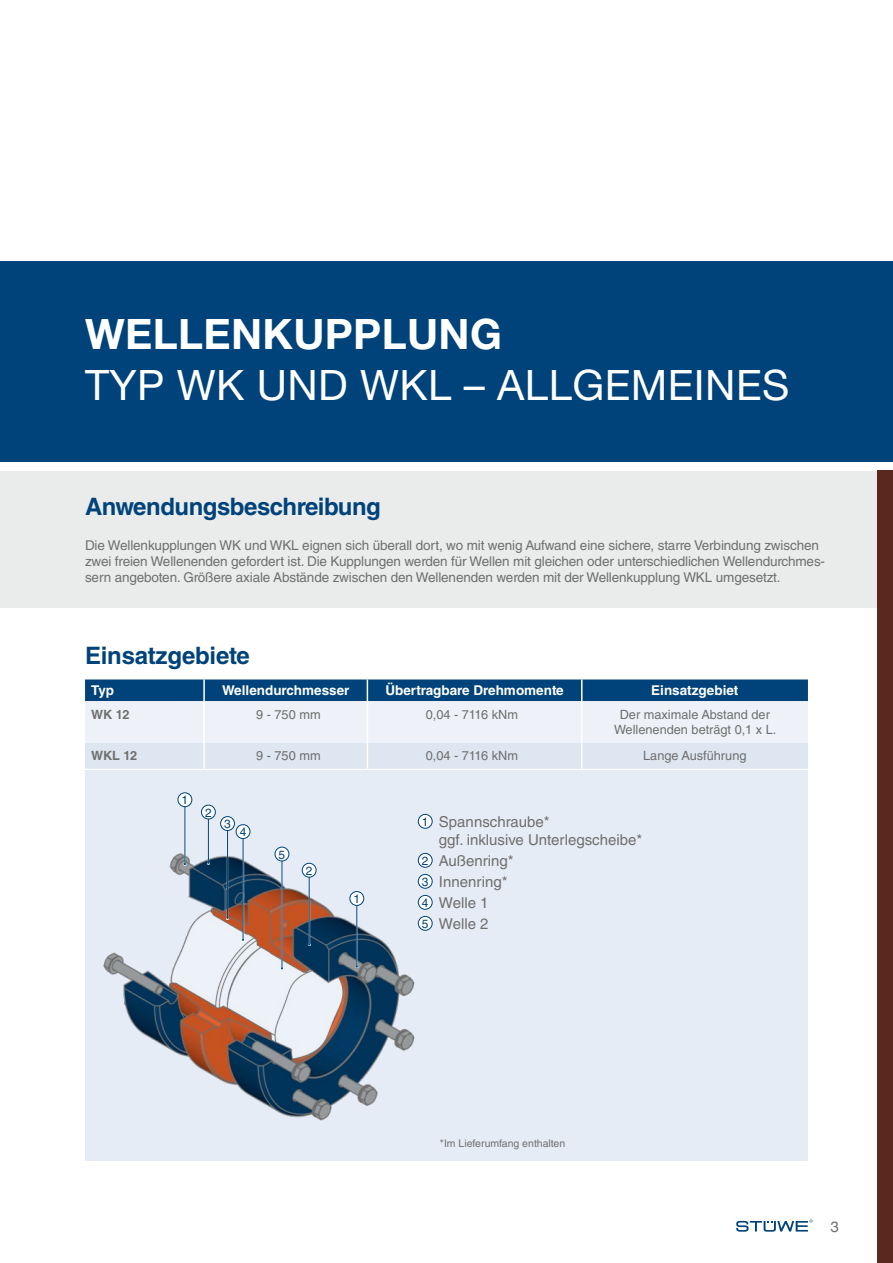
<style>
.page{position:relative;width:893px;height:1263px;background:#fff}
.page>*{position:absolute;margin:0;border:0;box-sizing:border-box;transform-origin:0 0}
.t1{font:42px "Helvetica Neue LT Std";letter-spacing:.01em;color:#fff}
.t2{font:700 42px "Helvetica Neue LT Std";letter-spacing:.01em;color:#fff}
.t3{font:700 24px "Helvetica LT Std";letter-spacing:-.02em;color:#00437a}
.t4{font:15px/21px "Helvetica LT Std";color:#6f6f6e}
.t5{font:13.5px/16.2px "Helvetica LT Std";letter-spacing:-.01em;color:#6f6f6e}
.t6{font:700 13.5px "Helvetica LT Std";color:#fff}
.t7{font:12.75px/15.3px "Helvetica LT Std";color:#6f6f6e;text-align:center}
.t8{font:700 12.75px "Helvetica LT Std";color:#6f6f6e}
.t9{font:12px "Helvetica LT Std";color:#00437a}
.t10{font:10.5px "Helvetica LT Std";color:#6f6f6e}
.s1{font-size:12px;color:#00437a}
</style>
<div class="page">
<div style="left:85px;top:770px;width:723px;height:390px;background:#e6ecf5"></div>
<div style="left:0;top:471px;width:893px;height:136px;background:#eaecec"></div>
<img style="left:103px;top:822px;width:330px;height:299px">
<div style="left:0;top:261px;width:893px;height:201px;background:#00437a"></div>
<div style="left:877px;top:471px;width:16px;height:792px;background:#5a281f"></div>
<hr style="left:0;top:471px;width:1px;height:136px;background:#fff">
<svg style="left:85px;top:679px;width:723px;height:90px;background:#b1c5d8"></svg>
<div style="left:418px;top:814px;width:14px;height:14px;background:#fff;border-radius:50%"></div>
<div style="left:418px;top:814px;width:14px;height:14px;border:1px solid #00437a;border-radius:50%"></div>
<div style="left:418px;top:853px;width:14px;height:14px;background:#fff;border-radius:50%"></div>
<div style="left:418px;top:853px;width:14px;height:14px;border:1px solid #00437a;border-radius:50%"></div>
<div style="left:418px;top:874px;width:14px;height:14px;background:#fff;border-radius:50%"></div>
<div style="left:418px;top:874px;width:14px;height:14px;border:1px solid #00437a;border-radius:50%"></div>
<div style="left:418px;top:895px;width:14px;height:14px;background:#fff;border-radius:50%"></div>
<div style="left:418px;top:895px;width:14px;height:14px;border:1px solid #00437a;border-radius:50%"></div>
<div style="left:418px;top:916px;width:14px;height:14px;background:#fff;border-radius:50%"></div>
<div style="left:418px;top:916px;width:14px;height:14px;border:1px solid #00437a;border-radius:50%"></div>
<hr style="left:207px;top:808px;width:3px;height:56px;background:#fff">
<hr style="left:208px;top:809px;width:1px;height:54px;background:#00437a">
<svg style="left:183px;top:807px;width:4px;height:59px"></svg>
<hr style="left:185px;top:803px;width:1px;height:61px;background:#00437a">
<svg style="left:241px;top:839px;width:4px;height:102px"></svg>
<hr style="left:243px;top:826px;width:1px;height:114px;background:#00437a">
<svg style="left:280px;top:861px;width:4px;height:109px"></svg>
<hr style="left:282px;top:854px;width:1px;height:114px;background:#00437a">
<hr style="left:308px;top:862px;width:3px;height:84px;background:#fff">
<hr style="left:309px;top:863px;width:1px;height:81px;background:#00437a">
<hr style="left:355px;top:890px;width:3px;height:78px;background:#fff">
<hr style="left:357px;top:891px;width:1px;height:76px;background:#00437a">
<hr style="left:226px;top:817px;width:3px;height:103px;background:#fff">
<hr style="left:227px;top:818px;width:1px;height:100px;background:#00437a">
<div style="left:201px;top:805px;width:14px;height:14px;background:#fff;border-radius:50%"></div>
<div style="left:201px;top:805px;width:15px;height:14px;border:1px solid #00437a;border-radius:50%"></div>
<div style="left:221px;top:816px;width:13px;height:14px;background:#fff;border-radius:50%"></div>
<div style="left:220px;top:816px;width:15px;height:15px;border:1px solid #00437a;border-radius:50%"></div>
<div style="left:236px;top:825px;width:14px;height:13px;background:#fff;border-radius:50%"></div>
<div style="left:236px;top:824px;width:14px;height:15px;border:1px solid #00437a;border-radius:50%"></div>
<div style="left:275px;top:847px;width:14px;height:14px;background:#fff;border-radius:50%"></div>
<div style="left:275px;top:847px;width:14px;height:14px;border:1px solid #00437a;border-radius:50%"></div>
<div style="left:302px;top:863px;width:14px;height:14px;background:#fff;border-radius:50%"></div>
<div style="left:302px;top:863px;width:14px;height:14px;border:1px solid #00437a;border-radius:50%"></div>
<div style="left:350px;top:891px;width:14px;height:14px;background:#fff;border-radius:50%"></div>
<div style="left:350px;top:891px;width:14px;height:15px;border:1px solid #00437a;border-radius:50%"></div>
<div style="left:178px;top:793px;width:14px;height:14px;background:#fff;border-radius:50%"></div>
<div style="left:178px;top:792px;width:14px;height:15px;border:1px solid #00437a;border-radius:50%"></div>
<svg style="left:736px;top:1219px;width:77px;height:13px"></svg>
<h1 class="t2" style="left:85px;top:308px;width:418px">WELLENKUPPLUNG</h1>
<h1 class="t1" style="left:85px;top:360px;width:706px">TYP WK UND WKL – ALLGEMEINES</h1>
<h2 class="t3" style="left:85px;top:492px;width:297px">Anwendungsbeschreibung</h2>
<p class="t5" style="left:85px;top:537px;width:742px">Die Wellenkupplungen WK und WKL eignen sich überall dort, wo mit wenig Aufwand eine sichere, starre Verbindung zwischen zwei freien Wellenenden gefordert ist. Die Kupplungen werden für Wellen mit gleichen oder unterschiedlichen Wellendurchmes&shy;sern angeboten. Größere axiale Abstände zwischen den Wellenenden werden mit der Wellenkupplung WKL umgesetzt.</p>
<h2 class="t3" style="left:85px;top:640px;width:166px">Einsatzgebiete</h2>
<p class="t6" style="left:91px;top:682px;width:25px">Typ</p>
<p class="t6" style="left:222px;top:682px;width:129px">Wellendurchmesser</p>
<p class="t6" style="left:385px;top:682px;width:180px">Übertragbare Drehmomente</p>
<p class="t6" style="left:651px;top:682px;width:89px">Einsatzgebiet</p>
<p class="t8" style="left:91px;top:707px;width:40px">WK 12</p>
<p class="t7" style="left:256px;top:707px;width:66px">9 - 750 mm</p>
<p class="t7" style="left:426px;top:707px;width:94px">0,04 - 7116 kNm</p>
<p class="t7" style="left:614px;top:707px;width:164px">Der maximale Abstand der<br>Wellenenden beträgt 0,1 x L.</p>
<p class="t8" style="left:91px;top:748px;width:48px">WKL 12</p>
<p class="t7" style="left:256px;top:748px;width:66px">9 - 750 mm</p>
<p class="t7" style="left:426px;top:748px;width:94px">0,04 - 7116 kNm</p>
<p class="t7" style="left:643px;top:748px;width:105px">Lange Ausführung</p>
<p class="t9" style="left:182px;top:793px;width:8px">1</p>
<p class="t9" style="left:205px;top:805px;width:8px">2</p>
<p class="t9" style="left:224px;top:817px;width:8px">3</p>
<p class="t9" style="left:240px;top:825px;width:8px">4</p>
<p class="t9" style="left:279px;top:847px;width:8px">5</p>
<p class="t9" style="left:306px;top:863px;width:8px">2</p>
<p class="t9" style="left:353px;top:892px;width:8px">1</p>
<p class="t4" style="left:439px;top:813px;width:205px;line-height:18px;text-indent:-17px"><span class="s1">1</span> Spannschraube*<br>ggf. inklusive Unterlegscheibe*</p>
<p class="t4" style="left:422px;top:850px;width:93px"><span class="s1">2</span> Außenring*<br><span class="s1">3</span> Innenring*<br><span class="s1">4</span> Welle 1<br><span class="s1">5</span> Welle 2</p>
<p class="t10" style="left:440px;top:1137px;width:127px">*Im Lieferumfang enthalten</p>
<p class="t4" style="left:830px;top:1216px;width:10px">3</p>
</div>
